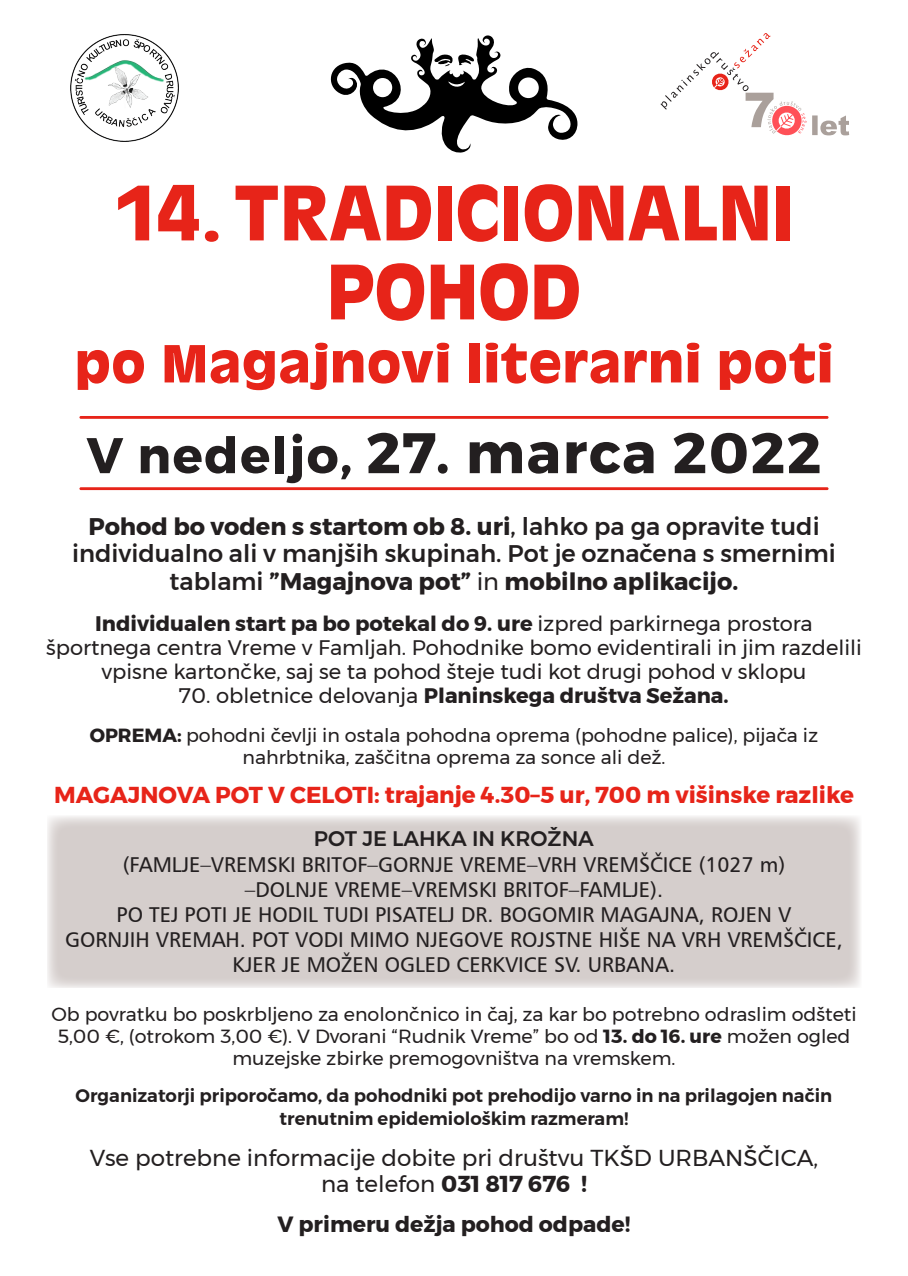
<style>
.page{position:relative;width:908px;height:1276px;background:#fff}
.page>*{position:absolute;margin:0;border:0;box-sizing:border-box;transform-origin:0 0}
.t1{font:700 82.1px/79px "Antique Oli TEE";letter-spacing:.01em;color:#e72419;text-align:center;scale:.93 1}
.t2{font:700 57px "Montserrat";letter-spacing:.03em;color:#231f20}
.t3{font:700 56px "Antique Oli TEE";letter-spacing:.02em;color:#e72419}
.t4{font:500 24px/27.6px "Montserrat";color:#231f20;text-align:center}
.t5{font:23px/26.4px "Montserrat";color:#231f20;text-align:center}
.t6{font:700 23px "Montserrat";color:#e72419}
.t7{font:700 22px "Montserrat";color:#231f20}
.t8{font:21px/25.2px "Frutiger CE Normal";color:#231f20;text-align:center}
.t9{font:21px/24.1px "Montserrat";color:#231f20;text-align:center}
.t10{font:700 21px "Montserrat";color:#231f20}
.t11{font:500 21px "Montserrat";color:#231f20}
.t12{font:19px/22px "Montserrat";color:#231f20;text-align:center}
.t13{font:600 18px/23px "Montserrat";color:#231f20;text-align:center}
.s1{font-size:50px}
.s2{font-weight:700}
.s3{font-weight:400}
</style>
<div class="page">
<div style="left:47px;top:815px;width:813px;height:173px;background:#d5cecc"></div>
<hr style="left:79px;top:487px;width:749px;height:3px;background:#e72419">
<hr style="left:79px;top:416px;width:749px;height:3px;background:#e72419">
<svg style="left:330px;top:35px;width:247px;height:118px"></svg>
<img style="left:71px;top:34px;width:108px;height:108px">
<svg style="left:660px;top:33px;width:188px;height:102px"></svg>
<h1 class="t1" style="left:114px;top:174px;width:732px">14. TRADICIONALNI<br>POHOD</h1>
<h3 class="t3" style="left:75px;top:332px;width:759px">po Magajnovi literarni poti</h3>
<h2 class="t2" style="left:87px;top:407px;width:736px"><span class="s1">V nedeljo,</span> 27. marca 2022</h2>
<p class="t4" style="left:72px;top:512px;width:764px"><span class="s2">Pohod bo voden s startom ob 8. uri</span>, lahko pa ga opravite tudi individualno ali v manjših skupinah. Pot je označena s smernimi tablami <span class="s2">”Magajnova pot”</span> <span class="s3">in</span> <span class="s2">mobilno aplikacijo.</span></p>
<p class="t9" style="left:46px;top:611px;width:816px"><span class="s2">Individualen start pa bo potekal do 9. ure</span> izpred parkirnega prostora športnega centra Vreme v Famljah. Pohodnike bomo evidentirali in jim razdelili vpisne kartončke, saj se ta pohod šteje tudi kot drugi pohod v sklopu</p>
<p class="t10" style="left:179px;top:679px;width:550px"><span class="s3">70. obletnice delovanja</span> Planinskega društva Sežana.</p>
<p class="t12" style="left:90px;top:724px;width:729px"><span class="s2">OPREMA:</span> pohodni čevlji in ostala pohodna oprema (pohodne palice), pijača iz nahrbtnika, zaščitna oprema za sonce ali dež.</p>
<p class="t6" style="left:54px;top:776px;width:800px">MAGAJNOVA POT V CELOTI: trajanje 4.30–5 ur, 700 m višinske razlike</p>
<p class="t11" style="left:314px;top:822px;width:281px">POT JE LAHKA IN KROŽNA</p>
<p class="t8" style="left:65px;top:851px;width:778px">(FAMLJE–VREMSKI BRITOF–GORNJE VREME–VRH VREMŠČICE (1027 m)<br>–DOLNJE VREME–VREMSKI BRITOF–FAMLJE).<br>PO TEJ POTI JE HODIL TUDI PISATELJ DR. BOGOMIR MAGAJNA, ROJEN V<br>GORNJIH VREMAH. POT VODI MIMO NJEGOVE ROJSTNE HIŠE NA VRH VREMŠČICE, KJER JE MOŽEN OGLED CERKVICE SV. URBANA.</p>
<p class="t12" style="left:51px;top:1003px;width:806px">Ob povratku bo poskrbljeno za enolončnico in čaj, za kar bo potrebno odraslim odšteti<br>5,00 €, (otrokom 3,00 €). V Dvorani “Rudnik Vreme” bo od <span class="s2">13. do 16. ure</span> možen ogled muzejske zbirke premogovništva na vremskem.</p>
<p class="t13" style="left:76px;top:1084px;width:757px">Organizatorji priporočamo, da pohodniki pot prehodijo varno in na prilagojen način trenutnim epidemiološkim razmeram!</p>
<p class="t5" style="left:90px;top:1144px;width:729px">Vse potrebne informacije dobite pri društvu TKŠD URBANŠČICA, na telefon <span class="s2">031 817 676 !</span></p>
<p class="t7" style="left:277px;top:1206px;width:354px">V primeru dežja pohod odpade!</p>
</div>
